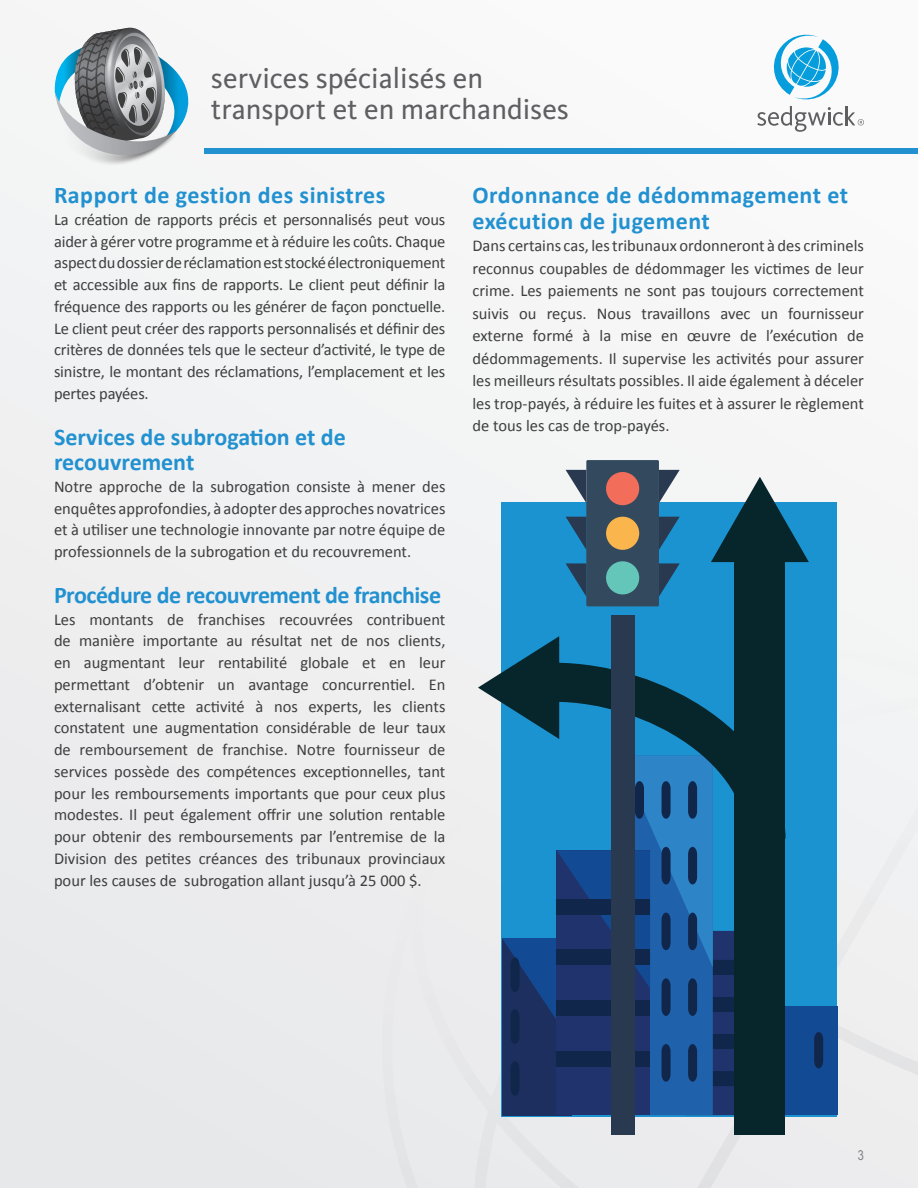
<style>
.page{position:relative;width:918px;height:1188px;background:#f2f3f4}
.page>*{position:absolute;margin:0;border:0;box-sizing:border-box;transform-origin:0 0}
.t1{font:29.4px/31.5px "Kievit OT";color:#5f5f62}
.t2{font:700 24px/25.5px "Calibri";letter-spacing:.01em;color:#2291d0}
.t3{font:700 24px "Calibri";letter-spacing:-.02em;color:#2291d0}
.t4{font:16.5px/21.8px "Calibri";color:#3e3e3f;text-align:justify}
.t5{font:13.5px "Arial Narrow";color:#808285}
</style>
<div class="page">
<svg style="left:382px;top:954px;width:536px;height:234px"></svg>
<svg style="left:757px;top:35px;width:107px;height:97px"></svg>
<div style="left:205px;top:148px;width:713px;height:6px;background:#2291d0"></div>
<svg style="left:54px;top:28px;width:135px;height:136px"></svg>
<div style="left:501px;top:502px;width:336px;height:614px;background:#1c93d1"></div>
<div style="left:760px;top:1007px;width:78px;height:108px;background:#124b94"></div>
<svg style="left:502px;top:878px;width:233px;height:237px;background:#1c4881"></svg>
<svg style="left:814px;top:1032px;width:9px;height:36px"></svg>
<svg style="left:556px;top:643px;width:230px;height:235px"></svg>
<div style="left:735px;top:557px;width:50px;height:578px;background:#06262b"></div>
<svg style="left:711px;top:477px;width:98px;height:85px"></svg>
<svg style="left:478px;top:636px;width:81px;height:103px"></svg>
<div style="left:586px;top:460px;width:73px;height:146px;background:#33495e"></div>
<div style="left:606px;top:472px;width:33px;height:33px;background:#f26e5b;border-radius:50%"></div>
<div style="left:606px;top:517px;width:33px;height:33px;background:#fab54c;border-radius:50%"></div>
<div style="left:606px;top:561px;width:33px;height:33px;background:#64c6b9;border-radius:50%"></div>
<svg style="left:659px;top:470px;width:21px;height:33px"></svg>
<svg style="left:659px;top:517px;width:21px;height:33px"></svg>
<svg style="left:659px;top:563px;width:21px;height:34px"></svg>
<svg style="left:566px;top:470px;width:20px;height:33px"></svg>
<svg style="left:566px;top:517px;width:20px;height:32px"></svg>
<svg style="left:566px;top:563px;width:20px;height:33px"></svg>
<div style="left:611px;top:615px;width:23px;height:520px;background:#29394f"></div>
<h1 class="t1" style="left:211px;top:63px;width:360px">services spécialisés en transport et en marchandises</h1>
<p class="t2" style="left:54px;top:182px;width:333px">Rapport de gestion des sinistres</p>
<p class="t4" style="left:54px;top:208px;width:393px">La création de rapports précis et personnalisés peut vous aider à gérer votre programme et à réduire les coûts. Chaque aspect du dossier de réclamation est stocké électroniquement et accessible aux fins de rapports. Le client peut définir la fréquence des rapports ou les générer de façon ponctuelle.<br>Le client peut créer des rapports personnalisés et définir des critères de données tels que le secteur d’activité, le type de sinistre, le montant des réclamations, l’emplacement et les pertes payées.</p>
<p class="t2" style="left:54px;top:424px;width:293px">Services de subrogation et de recouvrement</p>
<p class="t4" style="left:54px;top:475px;width:393px">Notre approche de la subrogation consiste à mener des enquêtes approfondies, à adopter des approches novatrices et à utiliser une technologie innovante par notre équipe de professionnels de la subrogation et du recouvrement.</p>
<p class="t3" style="left:54px;top:579px;width:389px">Procédure de recouvrement de franchise</p>
<p class="t4" style="left:54px;top:608px;width:393px">Les montants de franchises recouvrées contribuent de manière importante au résultat net de nos clients, en augmentant leur rentabilité globale et en leur permettant d’obtenir un avantage concurrentiel. En externalisant cette activité à nos experts, les clients constatent une augmentation considérable de leur taux de remboursement de franchise. Notre fournisseur de services possède des compétences exceptionnelles, tant pour les remboursements importants que pour ceux plus modestes. Il peut également offrir une solution rentable pour obtenir des remboursements par l’entremise de la Division des petites créances des tribunaux provinciaux pour les causes de subrogation allant jusqu’à 25 000 $.</p>
<p class="t2" style="left:472px;top:182px;width:377px">Ordonnance de dédommagement et exécution de jugement</p>
<p class="t4" style="left:472px;top:234px;width:393px;line-height:22.5px">Dans certains cas, les tribunaux ordonneront à des criminels reconnus coupables de dédommager les victimes de leur crime. Les paiements ne sont pas toujours correctement suivis ou reçus. Nous travaillons avec un fournisseur externe formé à la mise en œuvre de l’exécution de dédommagements. Il supervise les activités pour assurer les meilleurs résultats possibles. Il aide également à déceler les trop-payés, à réduire les fuites et à assurer le règlement de tous les cas de trop-payés.</p>
<p class="t5" style="left:858px;top:1145px;width:8px">3</p>
</div>
